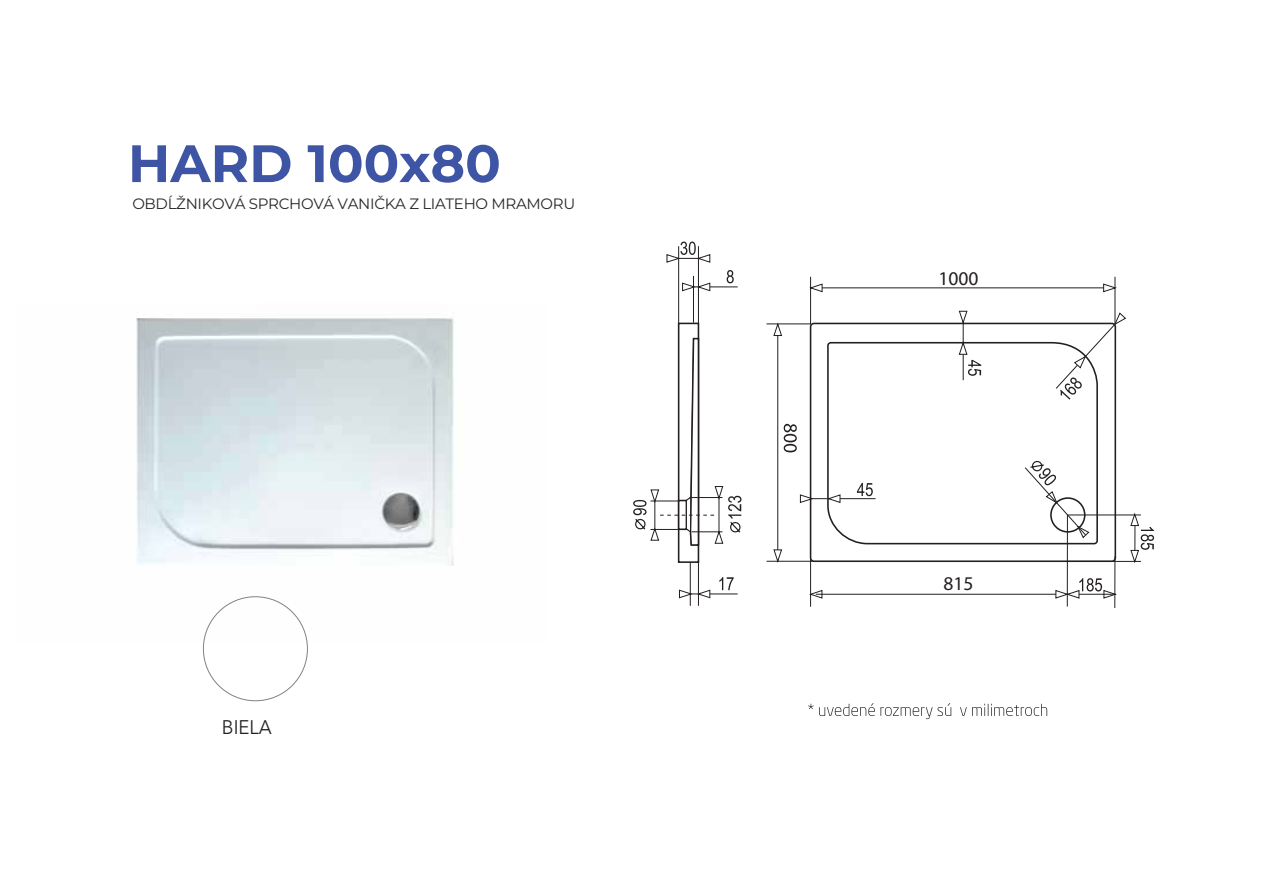
<style>
.page{position:relative;width:1263px;height:893px;background:#fff}
.page>*{position:absolute;margin:0;border:0;box-sizing:border-box;transform-origin:0 0}
.t1{font:100 52.5px "Montserrat";color:#3e54a5}
.t2{font:19.5px "Myriad Pro";color:#231f20}
.t3{font:19.5px "Avenir Next LT Pro";color:#231f20;scale:.95 1}
.t4{font:100 15px "Montserrat";letter-spacing:-.02em;color:#282828}
</style>
<div class="page">
<img style="left:136px;top:318px;width:318px;height:324px">
<svg style="left:666px;top:242px;width:45px;height:21px"></svg>
<hr style="left:683px;top:286px;width:55px;height:1px;background:#231f20">
<svg style="left:682px;top:282px;width:29px;height:10px"></svg>
<svg style="left:727px;top:270px;width:7px;height:13px"></svg>
<hr style="left:698px;top:246px;width:1px;height:360px;background:#231f20">
<hr style="left:690px;top:563px;width:1px;height:43px;background:#231f20">
<hr style="left:678px;top:246px;width:1px;height:77px;background:#231f20">
<div style="left:678px;top:323px;width:21px;height:240px;background:#fff;border:2px solid #231f20"></div>
<hr style="left:681px;top:594px;width:57px;height:1px;background:#231f20">
<svg style="left:679px;top:589px;width:32px;height:10px"></svg>
<svg style="left:719px;top:577px;width:15px;height:13px"></svg>
<hr style="left:693px;top:276px;width:1px;height:47px;background:#231f20">
<hr style="left:1114px;top:277px;width:1px;height:47px;background:#231f20">
<hr style="left:810px;top:277px;width:1px;height:47px;background:#231f20">
<hr style="left:810px;top:287px;width:304px;height:1px;background:#231f20">
<hr style="left:777px;top:324px;width:1px;height:237px;background:#231f20">
<hr style="left:766px;top:323px;width:44px;height:1px;background:#231f20">
<hr style="left:767px;top:561px;width:46px;height:1px;background:#231f20">
<svg style="left:810px;top:283px;width:13px;height:10px"></svg>
<svg style="left:1102px;top:283px;width:14px;height:10px"></svg>
<svg style="left:773px;top:323px;width:10px;height:14px"></svg>
<svg style="left:773px;top:549px;width:10px;height:13px"></svg>
<svg style="left:809px;top:589px;width:14px;height:10px"></svg>
<hr style="left:810px;top:559px;width:1px;height:48px;background:#231f20">
<hr style="left:1114px;top:556px;width:1px;height:52px;background:#231f20">
<hr style="left:816px;top:594px;width:299px;height:1px;background:#231f20">
<svg style="left:799px;top:494px;width:10px;height:9px"></svg>
<svg style="left:958px;top:310px;width:10px;height:12px"></svg>
<hr style="left:1068px;top:515px;width:73px;height:1px;background:#231f20">
<svg style="left:1055px;top:578px;width:61px;height:21px"></svg>
<hr style="left:1067px;top:515px;width:1px;height:91px;background:#231f20">
<hr style="left:1068px;top:561px;width:73px;height:1px;background:#231f20">
<svg style="left:1130px;top:513px;width:24px;height:50px"></svg>
<svg style="left:1114px;top:312px;width:12px;height:12px"></svg>
<svg style="left:633px;top:337px;width:109px;height:210px"></svg>
<svg style="left:809px;top:322px;width:308px;height:241px"></svg>
<svg style="left:808px;top:703px;width:239px;height:16px"></svg>
<svg style="left:784px;top:424px;width:13px;height:28px"></svg>
<h1 class="t1" style="left:128px;top:128px;width:374px">HARD 100x80</h1>
<p class="t4" style="left:132px;top:194px;width:444px">OBDĹŽNIKOVÁ SPRCHOVÁ VANIČKA Z LIATEHO MRAMORU</p>
<h2 class="t3" style="left:222px;top:715px;width:54px">BIELA</h2>
<h2 class="t2" style="left:938px;top:267px;width:42px">1000</h2>
<h2 class="t2" style="left:943px;top:571px;width:32px">815</h2>
</div>
